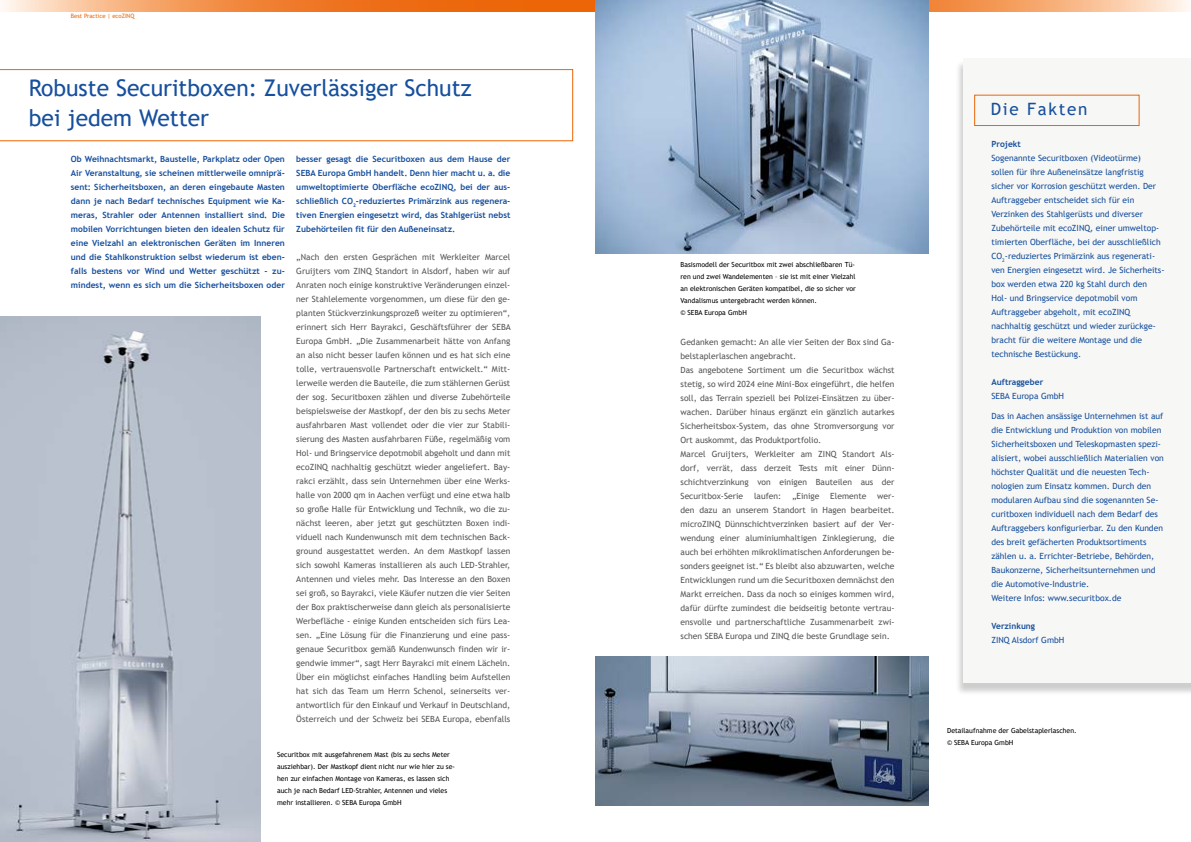
<style>
.page{position:relative;width:1191px;height:842px;background:#fff}
.page>*{position:absolute;margin:0;border:0;box-sizing:border-box;transform-origin:0 0}
.t1{font:23px/30px "Trebuchet MS";color:#164f9d}
.t2{font:17px "Trebuchet MS";letter-spacing:.1em;color:#164f9d}
.t3{font:8.5px/14px "Trebuchet MS";color:#575756;text-align:justify}
.t4{font:8.5px/14px "Trebuchet MS";color:#164f9d}
.t5{font:700 8.5px/14px "Trebuchet MS";color:#164f9d;text-align:justify}
.t6{font:7px/12px "Trebuchet MS";color:#000}
.t7{font:6px "Trebuchet MS";color:#ec6608}
</style>
<div class="page">
<svg style="left:1px;top:0;width:571px;height:11px;background:#f18d47"></svg>
<svg style="left:572px;top:0;width:618px;height:11px;background:#f6af7b"></svg>
<div style="left:955px;top:61px;width:236px;height:635px;background:#000;opacity:.2"></div>
<div style="left:963px;top:58px;width:228px;height:625px;background:#f7f7f5"></div>
<div style="left:974px;top:95px;width:165px;height:31px;border:1px solid #ec6608"></div>
<img style="left:0;top:317px;width:261px;height:525px">
<img style="left:595px;top:0;width:333px;height:254px">
<svg style="left:0;top:69px;width:573px;height:72px"></svg>
<img style="left:595px;top:656px;width:333px;height:150px">
<p class="t7" style="left:71px;top:12px;width:65px">Best Practice | ecoZINQ</p>
<h1 class="t1" style="left:29px;top:73px;width:444px">Robuste Securitboxen: Zuverlässiger Schutz bei jedem Wetter</h1>
<p class="t5" style="left:71px;top:152px;width:216px">Ob Weihnachtsmarkt, Baustelle, Parkplatz oder Open Air Veranstaltung, sie scheinen mittlerweile omniprä&shy;sent: Sicherheitsboxen, an deren eingebaute Masten dann je nach Bedarf technisches Equipment wie Ka&shy;meras, Strahler oder Antennen installiert sind. Die mobilen Vorrichtungen bieten den idealen Schutz für eine Vielzahl an elektronischen Geräten im Inneren und die Stahlkonstruktion selbst wiederum ist eben&shy;falls bestens vor Wind und Wetter geschützt - zu&shy;mindest, wenn es sich um die Sicherheitsboxen oder</p>
<p class="t5" style="left:296px;top:152px;width:216px">besser gesagt die Securitboxen aus dem Hause der SEBA Europa GmbH handelt. Denn hier macht u. a. die umweltoptimierte Oberfläche ecoZINQ, bei der aus&shy;schließlich CO<sub>2</sub>-reduziertes Primärzink aus regenera&shy;tiven Energien eingesetzt wird, das Stahlgerüst nebst Zubehörteilen fit für den Außeneinsatz.</p>
<p class="t3" style="left:296px;top:250px;width:216px">„Nach den ersten Gesprächen mit Werkleiter Marcel Gruijters vom ZINQ Standort in Alsdorf, haben wir auf Anraten noch einige konstruktive Veränderungen einzel&shy;ner Stahlelemente vorgenommen, um diese für den ge&shy;planten Stückverzinkungsprozeß weiter zu optimieren“, erinnert sich Herr Bayrakci, Geschäftsführer der SEBA Europa GmbH. „Die Zusammenarbeit hätte von Anfang an also nicht besser laufen können und es hat sich eine tolle, vertrauensvolle Partnerschaft entwickelt.“ Mitt&shy;lerweile werden die Bauteile, die zum stählernen Gerüst der sog. Securitboxen zählen und diverse Zubehörteile beispielsweise der Mastkopf, der den bis zu sechs Meter ausfahrbaren Mast vollendet oder die vier zur Stabili&shy;sierung des Masten ausfahrbaren Füße, regelmäßig vom Hol- und Bringservice depotmobil abgeholt und dann mit ecoZINQ nachhaltig geschützt wieder angeliefert. Bay&shy;rakci erzählt, dass sein Unternehmen über eine Werks&shy;halle von 2000 qm in Aachen verfügt und eine etwa halb so große Halle für Entwicklung und Technik, wo die zu&shy;nächst leeren, aber jetzt gut geschützten Boxen indi&shy;viduell nach Kundenwunsch mit dem technischen Back&shy;ground ausgestattet werden. An dem Mastkopf lassen sich sowohl Kameras installieren als auch LED-Strahler, Antennen und vieles mehr. Das Interesse an den Boxen sei groß, so Bayrakci, viele Käufer nutzen die vier Seiten der Box praktischerweise dann gleich als personalisierte Werbefläche - einige Kunden entscheiden sich fürs Lea&shy;sen. „Eine Lösung für die Finanzierung und eine pass&shy;genaue Securitbox gemäß Kundenwunsch finden wir ir&shy;gendwie immer“, sagt Herr Bayrakci mit einem Lächeln.<br>Über ein möglichst einfaches Handling beim Aufstellen hat sich das Team um Herrn Schenol, seinerseits ver&shy;antwortlich für den Einkauf und Verkauf in Deutschland, Österreich und der Schweiz bei SEBA Europa, ebenfalls</p>
<p class="t6" style="left:680px;top:258px;width:177px">Basismodell der Securitbox mit zwei abschließbaren Tü&shy;ren und zwei Wandelementen – sie ist mit einer Vielzahl an elektronischen Geräten kompatibel, die so sicher vor Vandalismus untergebracht werden können.<br>© SEBA Europa GmbH</p>
<p class="t3" style="left:680px;top:335px;width:215px;text-align:left">Gedanken gemacht: An alle vier Seiten der Box sind Ga&shy;belstaplerlaschen angebracht.<br>Das angebotene Sortiment um die Securitbox wächst stetig, so wird 2024 eine Mini-Box eingeführt, die helfen soll, das Terrain speziell bei Polizei-Einsätzen zu über&shy;wachen. Darüber hinaus ergänzt ein gänzlich autarkes Sicherheitsbox-System, das ohne Stromversorgung vor Ort auskommt, das Produktportfolio.<br>Marcel Gruijters, Werkleiter am ZINQ Standort Als&shy;dorf, verrät, dass derzeit Tests mit einer Dünn&shy;schichtverzinkung von einigen Bauteilen aus der Securitbox-Serie</p>
<p class="t3" style="left:754px;top:489px;width:29px">laufen:</p>
<p class="t3" style="left:792px;top:489px;width:29px">„Einige</p>
<p class="t3" style="left:830px;top:489px;width:38px">Elemente</p>
<p class="t3" style="left:680px;top:489px;width:215px;text-indent:197px">wer&shy;den dazu an unserem Standort in Hagen bearbeitet. microZINQ Dünnschichtverzinken basiert auf der Ver&shy;wendung einer aluminiumhaltigen Zinklegierung, die auch bei erhöhten mikroklimatischen Anforderungen be&shy;sonders geeignet ist.“ Es bleibt also abzuwarten, welche Entwicklungen rund um die Securitboxen demnächst den Markt erreichen. Dass da noch so einiges kommen wird, dafür dürfte zumindest die beidseitig betonte vertrau&shy;ensvolle und partnerschaftliche Zusammenarbeit zwi&shy;schen SEBA Europa und ZINQ die beste Grundlage sein.</p>
<p class="t6" style="left:277px;top:749px;width:179px">Securitbox mit ausgefahrenem Mast (bis zu sechs Meter ausziehbar). Der Mastkopf dient nicht nur wie hier zu se&shy;hen zur einfachen Montage von Kameras, es lassen sich auch je nach Bedarf LED-Strahler, Antennen und vieles mehr installieren. © SEBA Europa GmbH</p>
<h2 class="t2" style="left:990px;top:99px;width:98px">Die Fakten</h2>
<p class="t5" style="left:991px;top:137px;width:31px">Projekt</p>
<p class="t4" style="left:991px;top:151px;width:175px">Sogenannte Securitboxen (Videotürme) sollen für ihre Außeneinsätze langfristig sicher vor Korrosion geschützt werden. Der Auftraggeber entscheidet sich für ein Verzinken des Stahlgerüsts und diverser Zubehörteile mit ecoZINQ, einer umweltop&shy;timierten Oberfläche, bei der ausschließlich CO<sub>2</sub>-reduziertes Primärzink aus regenerati&shy;ven Energien eingesetzt wird. Je Sicherheits&shy;box werden etwa 220 kg Stahl durch den Hol- und Bringservice depotmobil vom Auftraggeber abgeholt, mit ecoZINQ nachhaltig geschützt und wieder zurückge&shy;bracht für die weitere Montage und die technische Bestückung.</p>
<p class="t5" style="left:991px;top:375px;width:53px">Auftraggeber</p>
<p class="t4" style="left:991px;top:389px;width:74px">SEBA Europa GmbH</p>
<p class="t4" style="left:991px;top:409px;width:174px">Das in Aachen ansässige Unternehmen ist auf die Entwicklung und Produktion von mobilen Sicherheitsboxen und Teleskopmasten spezi&shy;alisiert, wobei ausschließlich Materialien von höchster Qualität und die neuesten Tech&shy;nologien zum Einsatz kommen. Durch den modularen Aufbau sind die sogenannten Se&shy;curitboxen individuell nach dem Bedarf des Auftraggebers konfigurierbar. Zu den Kunden des breit gefächerten Produktsortiments zählen u. a. Errichter-Betriebe, Behörden, Baukonzerne, Sicherheitsunternehmen und die Automotive-Industrie.<br>Weitere Infos: www.securitbox.de</p>
<p class="t5" style="left:991px;top:619px;width:45px">Verzinkung</p>
<p class="t4" style="left:991px;top:633px;width:74px">ZINQ Alsdorf GmbH</p>
<p class="t6" style="left:947px;top:724px;width:131px">Detailaufnahme der Gabelstaplerlaschen. © SEBA Europa GmbH</p>
</div>
